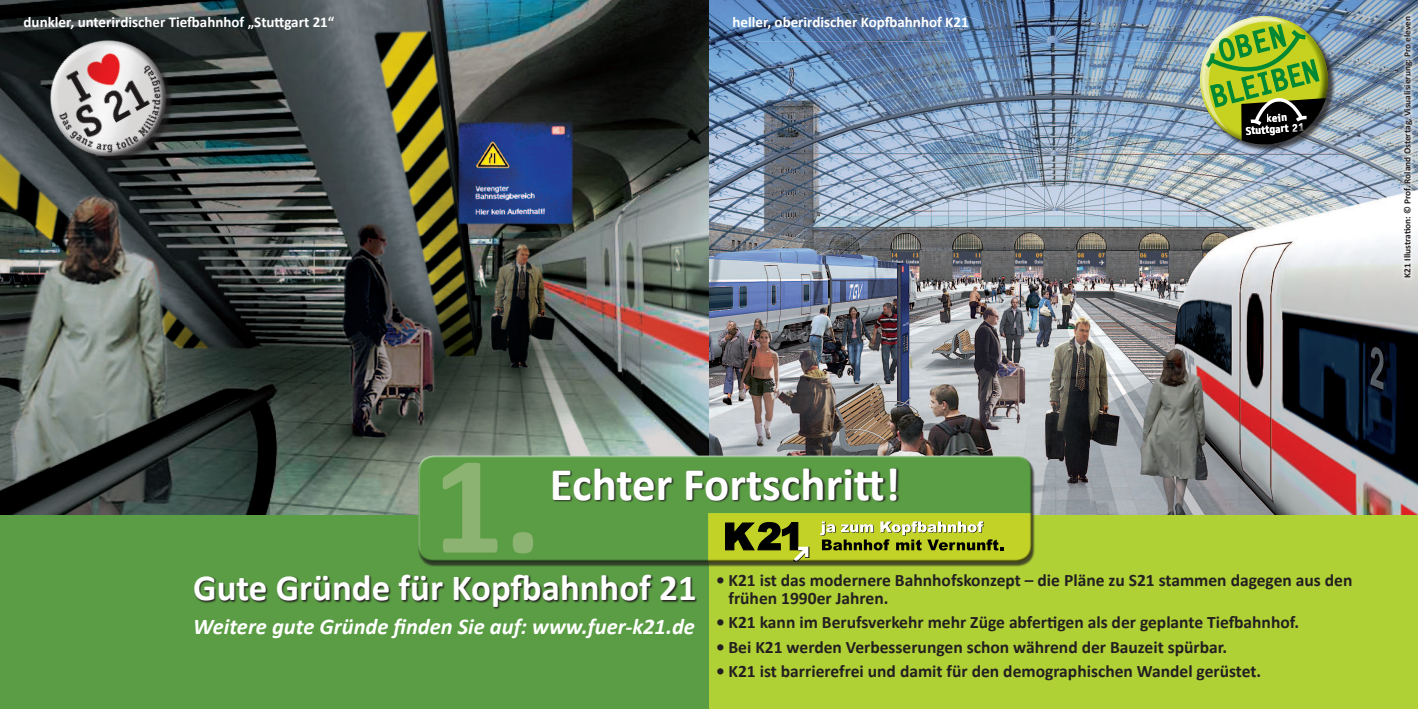
<style>
.page{position:relative;width:1418px;height:709px;background:#fff}
.page>*{position:absolute;margin:0;border:0;box-sizing:border-box;transform-origin:0 0}
.t1{font:700 141.12px "Calibri";color:#8cb372}
.t2{font:700 46.88px "Calibri";color:#fff}
.t3{font:700 36.88px "Calibri";color:#fff}
.t4{font:700 28.88px/42px "Letter Gothic Std";color:#028833;text-align:center}
.t5{font:italic 700 22.5px "Calibri";color:#fff}
.t6{font:700 17.5px/18.8px "Calibri";color:#231f20}
.t7{font:700 15px "Calibri";color:#fff}
.t8{font:700 11.19px/11px "Officina Sans";color:#fff;text-align:center}
.t9{font:700 9.38px "Calibri";color:#231f20}
</style>
<div class="page">
<div style="left:0;top:0;width:1417px;height:709px;background:#5a9d44"></div>
<div style="left:709px;top:89px;width:708px;height:620px;background:#b0d136"></div>
<img style="left:709px;top:0;width:708px;height:514px">
<img style="left:1185px;top:2px;width:157px;height:157px">
<img style="left:0;top:0;width:709px;height:514px">
<img style="left:2px;top:0;width:210px;height:196px">
<svg style="left:21px;top:15px;width:176px;height:167px;background:#5d5b5b"></svg>
<svg style="left:1400px;top:13px;width:15px;height:267px;background:#c6d0d9"></svg>
<div style="left:418px;top:456px;width:617px;height:111px;background:#231f20;opacity:.75"></div>
<div style="left:418px;top:455px;width:612px;height:100px;background:#fff;opacity:.75"></div>
<div style="left:418px;top:460px;width:613px;height:102px;background:#231f20;opacity:.75"></div>
<svg style="left:552px;top:467px;width:347px;height:36px"></svg>
<svg style="left:194px;top:575px;width:503px;height:35px"></svg>
<p class="t7" style="left:24px;top:13px;width:312px">dunkler, unterirdischer Tiefbahnhof „Stuttgart 21“</p>
<p class="t7" style="left:732px;top:13px;width:238px">heller, oberirdischer Kopfbahnhof K21</p>
<p class="t9" style="left:1401px;top:278px;width:263px;rotate:-90deg">K21 Illustration: © Prof. Roland Ostertag, Visualisierung: Pro eleven</p>
<h3 class="t4" style="left:1195px;top:36px;width:113px;rotate:-14deg">OBEN<br>BLEIBEN</h3>
<p class="t8" style="left:1244px;top:114px;width:60px;rotate:-4deg">kein<br>Stuttgart 21</p>
<p class="t1" style="left:432px;top:418px;width:111px">1.</p>
<p class="t2" style="left:550px;top:455px;width:351px">Echter Fortschritt!</p>
<p class="t3" style="left:193px;top:565px;width:505px">Gute Gründe für Kopfbahnhof 21</p>
<p class="t5" style="left:193px;top:612px;width:503px">Weitere gute Gründe finden Sie auf: www.fuer-k21.de</p>
<p class="t6" style="left:728px;top:569px;width:625px;text-indent:-12px">• K21 ist das modernere Bahnhofskonzept – die Pläne zu S21 stammen dagegen aus den frühen 1990er Jahren.</p>
<p class="t6" style="left:716px;top:612px;width:584px">• K21 kann im Berufsverkehr mehr Züge abfertigen als der geplante Tiefbahnhof.</p>
<p class="t6" style="left:716px;top:636px;width:512px">• Bei K21 werden Verbesserungen schon während der Bauzeit spürbar.</p>
<p class="t6" style="left:716px;top:660px;width:546px">• K21 ist barrierefrei und damit für den demographischen Wandel gerüstet.</p>
</div>
